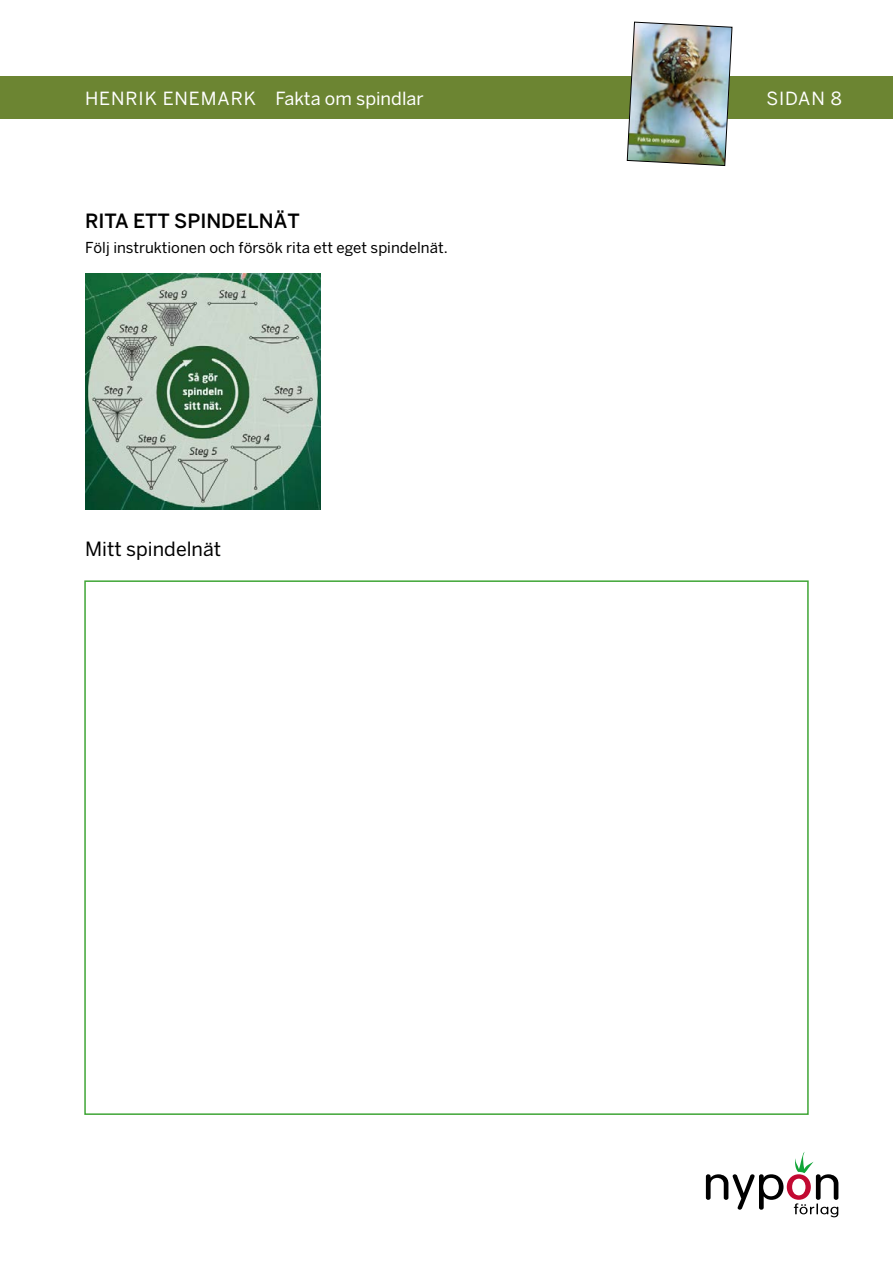
<style>
.page{position:relative;width:893px;height:1263px;background:#fff}
.page>*{position:absolute;margin:0;border:0;box-sizing:border-box;transform-origin:0 0}
.t1{font:500 19.5px "Benton Sans";color:#000}
.t2{font:19.5px "Benton Sans";color:#000}
.t3{font:18px "Benton Sans";color:#fff}
.t4{font:18px "Benton Sans";letter-spacing:.05em;color:#fff}
.t5{font:15px "Benton Sans";color:#000}
</style>
<div class="page">
<div style="left:0;top:77px;width:893px;height:42px;background:#6c8532"></div>
<img style="left:626px;top:21px;width:107px;height:145px">
<svg style="left:706px;top:1152px;width:132px;height:65px"></svg>
<img style="left:85px;top:273px;width:236px;height:236px">
<p class="t3" style="left:85px;top:88px;width:340px">HENRIK ENEMARK Fakta om spindlar</p>
<p class="t4" style="left:766px;top:88px;width:77px">SIDAN 8</p>
<h1 class="t1" style="left:85px;top:210px;width:216px">RITA ETT SPINDELNÄT</h1>
<p class="t5" style="left:85px;top:239px;width:364px">Följ instruktionen och försök rita ett eget spindelnät.</p>
<h1 class="t2" style="left:85px;top:538px;width:138px">Mitt spindelnät</h1>
</div>
